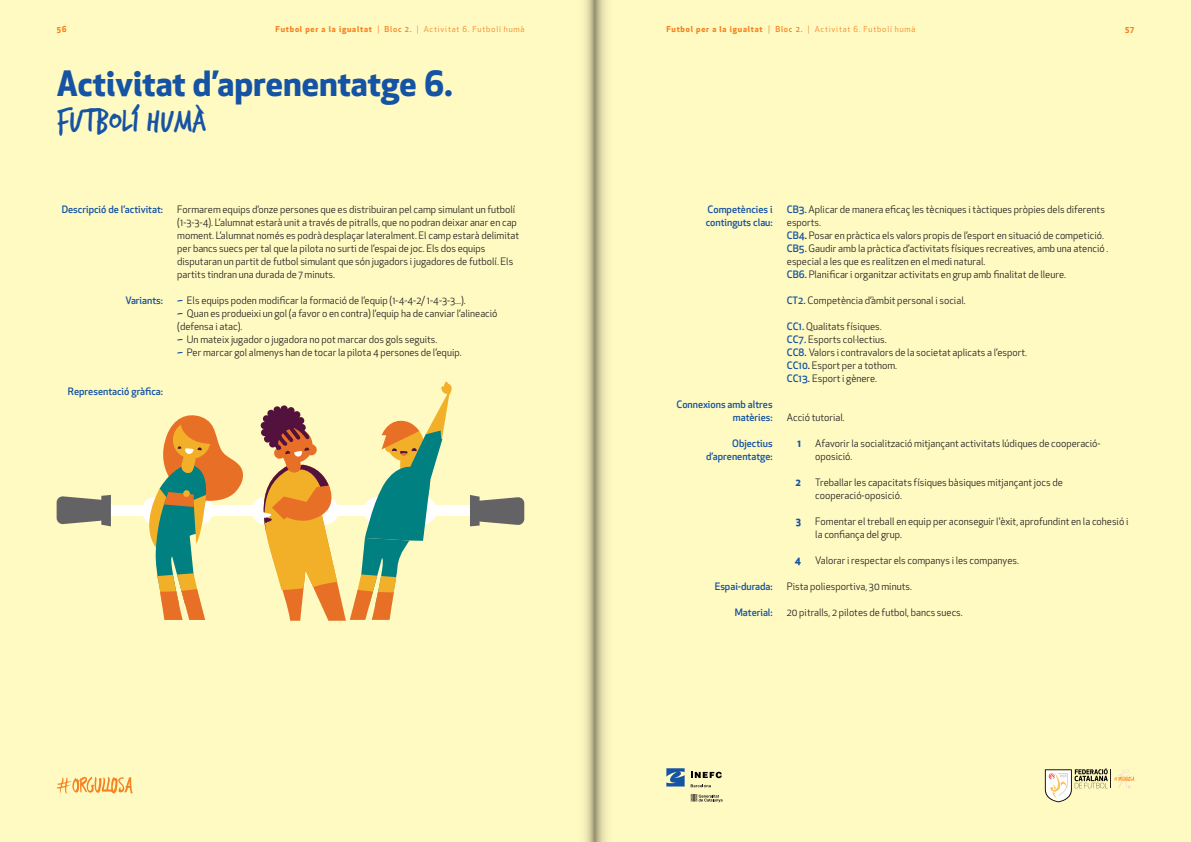
<style>
.page{position:relative;width:1191px;height:842px;background:#fff}
.page>*{position:absolute;margin:0;border:0;box-sizing:border-box;transform-origin:0 0}
.Headline_Gradient{font:700 34px/34px "Apex New";color:#1553a4}
.Headline_-_Glober_9{font:10px/13px "Apex New";color:#231f20}
.Headline_-_Glober_9-2{font:500 10px/13px "Apex New";color:#1553a4;text-align:right}
.Headline_-_Glober_9-3{font:700 10px "Apex New";color:#1553a4}
.Footer_-_Glober_6_12{font:8px "Apex New";letter-spacing:.1em;color:#f58220}
.t1{font:700 8px "Apex New";color:#f58220}
.s1{font-weight:700}
.s2{font-weight:500}
.s3{font-family:"Trash Hand";font-weight:400}
.s4{font-family:"Trash Hand";font-size:13px;color:#1553a4}
.s5{font-weight:500;color:#1553a4}
</style>
<div class="page">
<div style="left:0;top:0;width:595px;height:842px;background:#fffac1"></div>
<div style="left:595px;top:0;width:596px;height:842px;background:#fffac1"></div>
<svg style="left:690px;top:794px;width:32px;height:8px"></svg>
<svg style="left:690px;top:784px;width:21px;height:3px"></svg>
<svg style="left:691px;top:772px;width:31px;height:6px"></svg>
<svg style="left:666px;top:768px;width:18px;height:18px"></svg>
<div style="left:109px;top:506px;width:366px;height:10px;background:#fff"></div>
<svg style="left:470px;top:495px;width:54px;height:31px"></svg>
<svg style="left:57px;top:495px;width:54px;height:31px"></svg>
<div style="left:251px;top:497px;width:28px;height:28px;background:#fff;border-radius:50%"></div>
<svg style="left:260px;top:381px;width:192px;height:240px"></svg>
<svg style="left:139px;top:415px;width:107px;height:205px"></svg>
<svg style="left:57px;top:776px;width:76px;height:18px"></svg>
<svg style="left:1044px;top:768px;width:90px;height:34px"></svg>
<svg style="left:584px;top:0;width:23px;height:842px"></svg>
<p class="t1" style="left:57px;top:23px;width:12px">56</p>
<p class="Footer_-_Glober_6_12" style="left:276px;top:24px;width:250px"><span class="s1">Futbol per a la igualtat</span> | <span class="s2">Bloc 2.</span> | Activitat 6. Futbolí humà</p>
<p class="Footer_-_Glober_6_12" style="left:666px;top:24px;width:251px"><span class="s1">Futbol per a la igualtat</span> | <span class="s2">Bloc 2.</span> | Activitat 6. Futbolí humà</p>
<p class="t1" style="left:1125px;top:23px;width:11px">57</p>
<p class="Headline_Gradient" style="left:56px;top:65px;width:398px">Activitat d’aprenentatge 6.<br><span class="s3">FUTBOLÍ HUMÀ</span></p>
<p class="Headline_-_Glober_9-2" style="left:62px;top:202px;width:103px">Descripció de l’activitat:</p>
<p class="Headline_-_Glober_9-2" style="left:125px;top:293px;width:39px">Variants:</p>
<p class="Headline_-_Glober_9-2" style="left:68px;top:384px;width:97px">Representació gràfica:</p>
<p class="Headline_-_Glober_9" style="left:177px;top:203px;width:343px">Formarem equips d’onze persones que es distribuiran pel camp simulant un futbolí (1-3-3-4). L’alumnat estarà unit a través de pitralls, que no podran deixar anar en cap moment. L’alumnat només es podrà desplaçar lateralment. El camp estarà delimitat per bancs suecs per tal que la pilota no surti de l’espai de joc. Els dos equips disputaran un partit de futbol simulant que són jugadors i jugadores de futbolí. Els partits tindran una durada de 7 minuts.</p>
<p class="Headline_-_Glober_9" style="left:177px;top:294px;width:290px"><span class="s4">-</span> Els equips poden modificar la formació de l’equip (1-4-4-2/ 1-4-3-3...).</p>
<p class="Headline_-_Glober_9" style="left:177px;top:307px;width:322px"><span class="s4">-</span> Quan es produeixi un gol (a favor o en contra) l’equip ha de canviar l’alineació (defensa i atac).</p>
<p class="Headline_-_Glober_9" style="left:177px;top:333px;width:262px"><span class="s4">-</span> Un mateix jugador o jugadora no pot marcar dos gols seguits.</p>
<p class="Headline_-_Glober_9" style="left:177px;top:346px;width:286px"><span class="s4">-</span> Per marcar gol almenys han de tocar la pilota 4 persones de l’equip.</p>
<p class="Headline_-_Glober_9-2" style="left:705px;top:202px;width:68px;text-align:left">Competències i continguts clau:</p>
<p class="Headline_-_Glober_9-2" style="left:676px;top:397px;width:98px">Connexions amb altres matèries:</p>
<p class="Headline_-_Glober_9-2" style="left:706px;top:436px;width:68px">Objectius d’aprenentatge:</p>
<p class="Headline_-_Glober_9-2" style="left:714px;top:579px;width:60px">Espai-durada:</p>
<p class="Headline_-_Glober_9-2" style="left:734px;top:605px;width:39px">Material:</p>
<p class="Headline_-_Glober_9" style="left:787px;top:203px;width:323px"><span class="s5">CB3.</span> Aplicar de manera eficaç les tècniques i tàctiques pròpies dels diferents esports.<br><span class="s5">CB4</span><span class="s2">.</span> Posar en pràctica els valors propis de l’esport en situació de competició.<br><span class="s5">CB5.</span> Gaudir amb la pràctica d’activitats físiques recreatives, amb una atenció . especial a les que es realitzen en el medi natural.<br><span class="s5">CB6.</span> Planificar i organitzar activitats en grup amb finalitat de lleure.</p>
<p class="Headline_-_Glober_9" style="left:787px;top:294px;width:180px"><span class="s5">CT2.</span> Competència d’àmbit personal i social.</p>
<p class="Headline_-_Glober_9" style="left:787px;top:320px;width:242px"><span class="s5">CC1.</span> Qualitats físiques.<br><span class="s5">CC7.</span> Esports col·lectius.<br><span class="s5">CC8.</span> Valors i contravalors de la societat aplicats a l’esport.<br><span class="s5">CC10</span><span class="s2">.</span> Esport per a tothom.<br><span class="s5">CC13.</span> Esport i gènere.</p>
<p class="Headline_-_Glober_9" style="left:787px;top:411px;width:59px">Acció tutorial.</p>
<p class="Headline_-_Glober_9" style="left:815px;top:437px;width:287px">Afavorir la socialització mitjançant activitats lúdiques de cooperació&shy;oposició.</p>
<p class="Headline_-_Glober_9" style="left:815px;top:476px;width:249px">Treballar les capacitats físiques bàsiques mitjançant jocs de cooperació-oposició.</p>
<p class="Headline_-_Glober_9" style="left:815px;top:515px;width:314px">Fomentar el treball en equip per aconseguir l'èxit, aprofundint en la cohesió i la confiança del grup.</p>
<p class="Headline_-_Glober_9" style="left:815px;top:554px;width:205px">Valorar i respectar els companys i les companyes.</p>
<p class="Headline_-_Glober_9" style="left:787px;top:580px;width:127px">Pista poliesportiva, 30 minuts.</p>
<p class="Headline_-_Glober_9" style="left:787px;top:606px;width:177px">20 pitralls, 2 pilotes de futbol, bancs suecs.</p>
<p class="Headline_-_Glober_9-3" style="left:797px;top:436px;width:5px">1</p>
<p class="Headline_-_Glober_9-3" style="left:795px;top:475px;width:7px">2</p>
<p class="Headline_-_Glober_9-3" style="left:796px;top:514px;width:7px">3</p>
<p class="Headline_-_Glober_9-3" style="left:795px;top:553px;width:8px">4</p>
</div>
